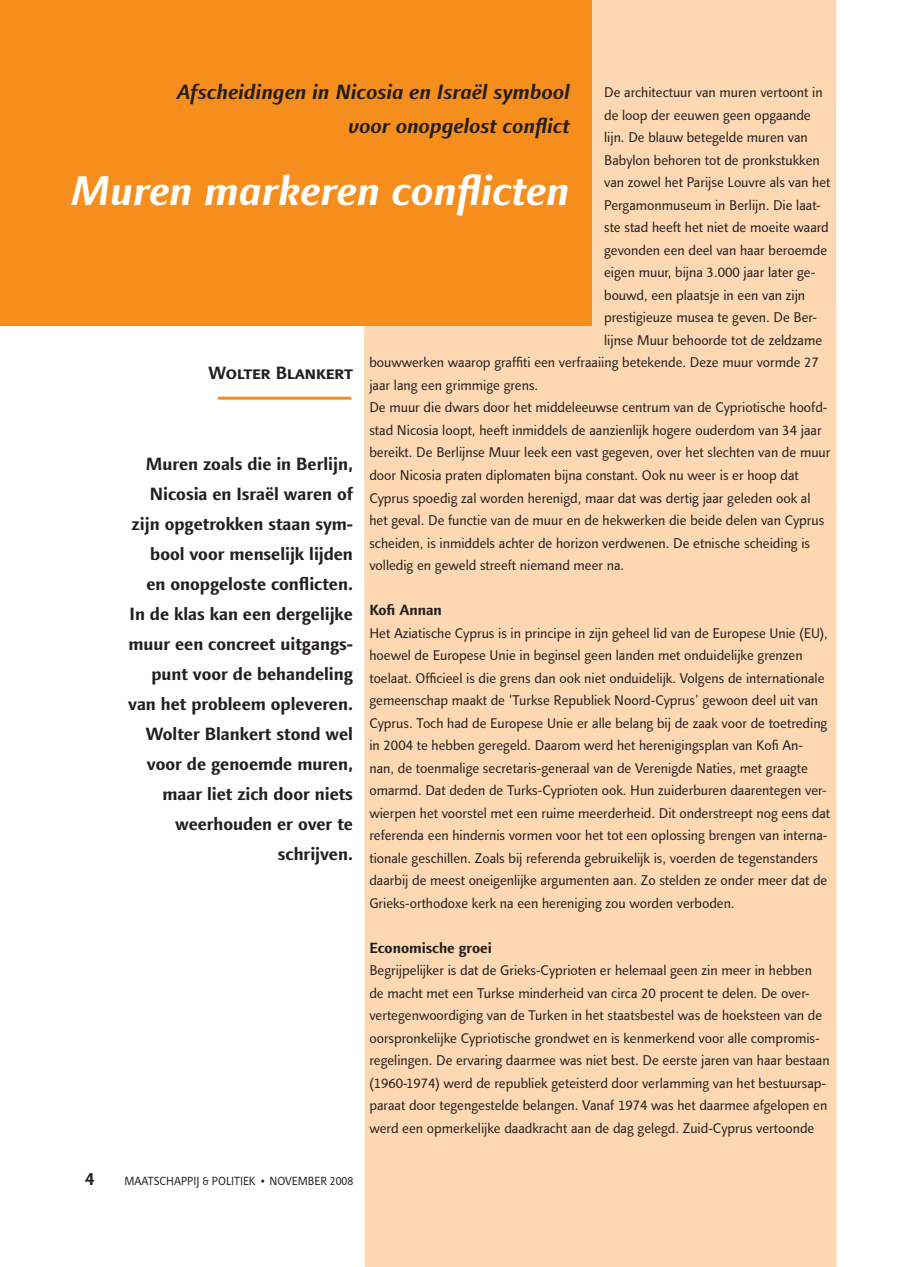
<style>
.page{position:relative;width:897px;height:1267px;background:#fff}
.page>*{position:absolute;margin:0;border:0;box-sizing:border-box;transform-origin:0 0}
.t1{font:italic 700 42px "Linotype Finnegan";color:#fff}
.t2{font:italic 700 21px/34.5px "Linotype Finnegan";color:#231f20;text-align:right}
.t3{font:700 18px/30px "Linotype Finnegan";color:#231f20;text-align:right}
.t4{font:700 18px "Linotype Finnegan SC";color:#231f20}
.t5{font:700 15px "Linotype Finnegan";color:#231f20}
.t6{font:14.25px/22.5px "Linotype Finnegan";color:#231f20}
.t7{font:12px "Linotype Finnegan";color:#231f20;scale:.95 1}
</style>
<div class="page">
<div style="left:364px;top:0;width:472px;height:1266px;background:#fdd8b2"></div>
<hr style="left:218px;top:396px;width:133px;height:3px;background:#f68e1e">
<div style="left:0;top:0;width:591px;height:326px;background:#f68e1e"></div>
<h2 class="t2" style="left:177px;top:74px;width:394px">Afscheidingen in Nicosia en Israël symbool voor onopgelost conflict</h2>
<h1 class="t1" style="left:72px;top:166px;width:500px">Muren markeren conflicten</h1>
<p class="t6" style="left:604px;top:81px;width:220px">De architectuur van muren vertoont in</p>
<p class="t6" style="left:604px;top:104px;width:208px">de loop der eeuwen geen opgaande</p>
<p class="t6" style="left:604px;top:126px;width:205px">lijn. De blauw betegelde muren van</p>
<p class="t6" style="left:604px;top:149px;width:217px">Babylon behoren tot de pronkstukken</p>
<p class="t6" style="left:604px;top:171px;width:228px">van zowel het Parijse Louvre als van het</p>
<p class="t6" style="left:604px;top:194px;width:218px">Pergamonmuseum in Berlijn. Die laat-</p>
<p class="t6" style="left:604px;top:216px;width:226px">ste stad heeft het niet de moeite waard</p>
<p class="t6" style="left:604px;top:239px;width:224px">gevonden een deel van haar beroemde</p>
<p class="t6" style="left:604px;top:261px;width:213px">eigen muur, bijna 3.000 jaar later ge-</p>
<p class="t6" style="left:604px;top:284px;width:202px">bouwd, een plaatsje in een van zijn</p>
<p class="t6" style="left:604px;top:306px;width:214px">prestigieuze musea te geven. De Ber-</p>
<p class="t6" style="left:604px;top:329px;width:219px">lijnse Muur behoorde tot de zeldzame</p>
<p class="t6" style="left:369px;top:351px;width:451px">bouwwerken waarop graffiti een verfraaiing betekende. Deze muur vormde 27</p>
<p class="t6" style="left:369px;top:374px;width:170px">jaar lang een grimmige grens.</p>
<p class="t6" style="left:369px;top:396px;width:459px">De muur die dwars door het middeleeuwse centrum van de Cypriotische hoofd-</p>
<p class="t6" style="left:369px;top:419px;width:453px">stad Nicosia loopt, heeft inmiddels de aanzienlijk hogere ouderdom van 34 jaar</p>
<p class="t6" style="left:369px;top:441px;width:462px">bereikt. De Berlijnse Muur leek een vast gegeven, over het slechten van de muur</p>
<p class="t6" style="left:369px;top:464px;width:431px">door Nicosia praten diplomaten bijna constant. Ook nu weer is er hoop dat</p>
<p class="t6" style="left:369px;top:486px;width:442px">Cyprus spoedig zal worden herenigd, maar dat was dertig jaar geleden ook al</p>
<p class="t6" style="left:369px;top:509px;width:456px">het geval. De functie van de muur en de hekwerken die beide delen van Cyprus</p>
<p class="t6" style="left:369px;top:531px;width:442px">scheiden, is inmiddels achter de horizon verdwenen. De etnische scheiding is</p>
<p class="t6" style="left:369px;top:554px;width:256px">volledig en geweld streeft niemand meer na.</p>
<p class="t5" style="left:369px;top:601px;width:74px">Kofi Annan</p>
<p class="t6" style="left:369px;top:621px;width:462px">Het Aziatische Cyprus is in principe in zijn geheel lid van de Europese Unie (EU), hoewel de Europese Unie in beginsel geen landen met onduidelijke grenzen toelaat. Officieel is die grens dan ook niet onduidelijk. Volgens de internationale gemeenschap maakt de ‘Turkse Republiek Noord-Cyprus’ gewoon deel uit van Cyprus. Toch had de Europese Unie er alle belang bij de zaak voor de toetreding in 2004 te hebben geregeld. Daarom werd het herenigingsplan van Kofi An&shy;nan, de toenmalige secretaris-generaal van de Verenigde Naties, met graagte omarmd. Dat deden de Turks-Cyprioten ook. Hun zuiderburen daarentegen ver&shy;wierpen het voorstel met een ruime meerderheid. Dit onderstreept nog eens dat referenda een hindernis vormen voor het tot een oplossing brengen van interna&shy;tionale geschillen. Zoals bij referenda gebruikelijk is, voerden de tegenstanders daarbij de meest oneigenlijke argumenten aan. Zo stelden ze onder meer dat de Grieks-orthodoxe kerk na een hereniging zou worden verboden.</p>
<p class="t5" style="left:369px;top:938px;width:124px">Economische groei</p>
<p class="t6" style="left:369px;top:959px;width:462px">Begrijpelijker is dat de Grieks-Cyprioten er helemaal geen zin meer in hebben de macht met een Turkse minderheid van circa 20 procent te delen. De over&shy;vertegenwoordiging van de Turken in het staatsbestel was de hoeksteen van de oorspronkelijke Cypriotische grondwet en is kenmerkend voor alle compromis&shy;regelingen. De ervaring daarmee was niet best. De eerste jaren van haar bestaan (1960-1974) werd de republiek geteisterd door verlamming van het bestuursap&shy;paraat door tegengestelde belangen. Vanaf 1974 was het daarmee afgelopen en werd een opmerkelijke daadkracht aan de dag gelegd. Zuid-Cyprus vertoonde</p>
<p class="t4" style="left:209px;top:363px;width:146px">Wolter Blankert</p>
<p class="t3" style="left:128px;top:448px;width:226px">Muren zoals die in Berlijn,<br>Nicosia en Israël waren of zijn opgetrokken staan sym&shy;bool voor menselijk lijden en onopgeloste conflicten.<br>In de klas kan een dergelijke muur een concreet uitgangs&shy;punt voor de behandeling van het probleem opleveren.<br>Wolter Blankert stond wel voor de genoemde muren, maar liet zich door niets weerhouden er over te schrijven.</p>
<p class="t3" style="left:85px;top:1163px;width:11px">4</p>
<p class="t7" style="left:124px;top:1173px;width:140px">MAATSCHAPPIJ &amp; POLITIEK</p>
<p class="t7" style="left:261px;top:1173px;width:98px">■ NOVEMBER 2008</p>
</div>
